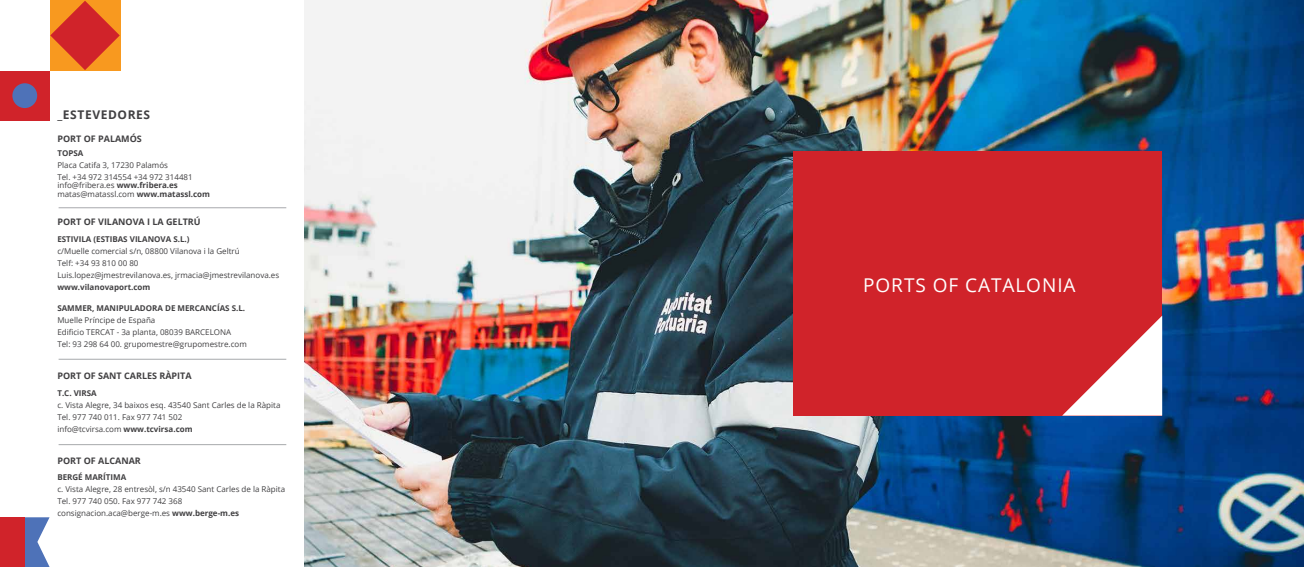
<style>
.page{position:relative;width:1304px;height:567px;background:#fff}
.page>*{position:absolute;margin:0;border:0;box-sizing:border-box;transform-origin:0 0}
.t1{font:19px "Open Sans";letter-spacing:.05em;color:#fff}
.t2{font:700 12px "Open Sans";letter-spacing:.05em;color:#414042}
.t3{font:700 9px "Open Sans";color:#414042}
.t4{font:8px/12px "Open Sans";color:#414042}
.t5{font:700 8px "Open Sans";color:#414042}
.s1{font-weight:700}
</style>
<div class="page">
<img style="left:304px;top:0;width:1000px;height:567px">
<div style="left:794px;top:151px;width:368px;height:265px;background:#d0232a"></div>
<svg style="left:1062px;top:316px;width:100px;height:100px"></svg>
<div style="left:50px;top:0;width:70px;height:71px;background:#f8991f"></div>
<svg style="left:50px;top:1px;width:70px;height:69px"></svg>
<svg style="left:25px;top:517px;width:25px;height:50px"></svg>
<div style="left:1px;top:517px;width:24px;height:50px;background:#d0232a"></div>
<div style="left:0;top:71px;width:50px;height:49px;background:#d0232a"></div>
<div style="left:12px;top:83px;width:25px;height:25px;background:#4e72b8;border-radius:50%"></div>
<hr style="left:59px;top:207px;width:227px;height:1px;background:#a7a9ac">
<hr style="left:59px;top:359px;width:227px;height:1px;background:#a7a9ac">
<hr style="left:59px;top:444px;width:227px;height:1px;background:#a7a9ac">
<h2 class="t2" style="left:57px;top:106px;width:94px">_ESTEVEDORES</h2>
<p class="t3" style="left:57px;top:132px;width:86px">PORT OF PALAMÓS</p>
<p class="t5" style="left:57px;top:147px;width:27px">TOPSA</p>
<p class="t4" style="left:57px;top:159px;width:137px">Placa Catifa 3, 17230 Palamós<br>Tel. +34 972 314554 +34 972 314481</p>
<p class="t4" style="left:57px;top:181px;width:154px;line-height:8.8px">info@fribera.es <span class="s1">www.fribera.es </span>matas@matassl.com <span class="s1">www.matassl.com</span></p>
<p class="t5" style="left:57px;top:234px;width:134px">ESTIVILA (ESTIBAS VILANOVA S.L.)</p>
<p class="t4" style="left:57px;top:245px;width:223px">c/Muelle comercial s/n, 08800 Vilanova i la Geltrú<br>Telf: +34 93 810 00 80<br>Luis.lopez@jmestrevilanova.es, jrmacia@jmestrevilanova.es</p>
<p class="t5" style="left:57px;top:282px;width:95px">www.vilanovaport.com</p>
<p class="t3" style="left:57px;top:216px;width:145px">PORT OF VILANOVA I LA GELTRÚ</p>
<p class="t5" style="left:57px;top:302px;width:189px">SAMMER, MANIPULADORA DE MERCANCÍAS S.L.</p>
<p class="t4" style="left:57px;top:314px;width:191px">Muelle Príncipe de España<br>Edificio TERCAT - 3a planta, 08039 BARCELONA<br>Tel: 93 298 64 00. grupomestre@grupomestre.com</p>
<p class="t3" style="left:57px;top:370px;width:136px">PORT OF SANT CARLES RÀPITA</p>
<p class="t5" style="left:57px;top:388px;width:41px">T.C. VIRSA</p>
<p class="t4" style="left:57px;top:399px;width:225px">c. Vista Alegre, 34 baixos esq. 43540 Sant Carles de la Ràpita<br>Tel. 977 740 011. Fax 977 741 502<br>info@tcvirsa.com <span class="s1">www.tcvirsa.com</span></p>
<p class="t5" style="left:57px;top:471px;width:70px">BERGÉ MARÍTIMA</p>
<p class="t4" style="left:57px;top:483px;width:229px">c. Vista Alegre, 28 entresòl, s/n 43540 Sant Carles de la Ràpita<br>Tel. 977 740 050. Fax 977 742 368 consignacion.aca@berge-m.es <span class="s1">www.berge-m.es</span></p>
<p class="t3" style="left:57px;top:454px;width:85px">PORT OF ALCANAR</p>
<h1 class="t1" style="left:863px;top:272px;width:214px">PORTS OF CATALONIA</h1>
</div>
